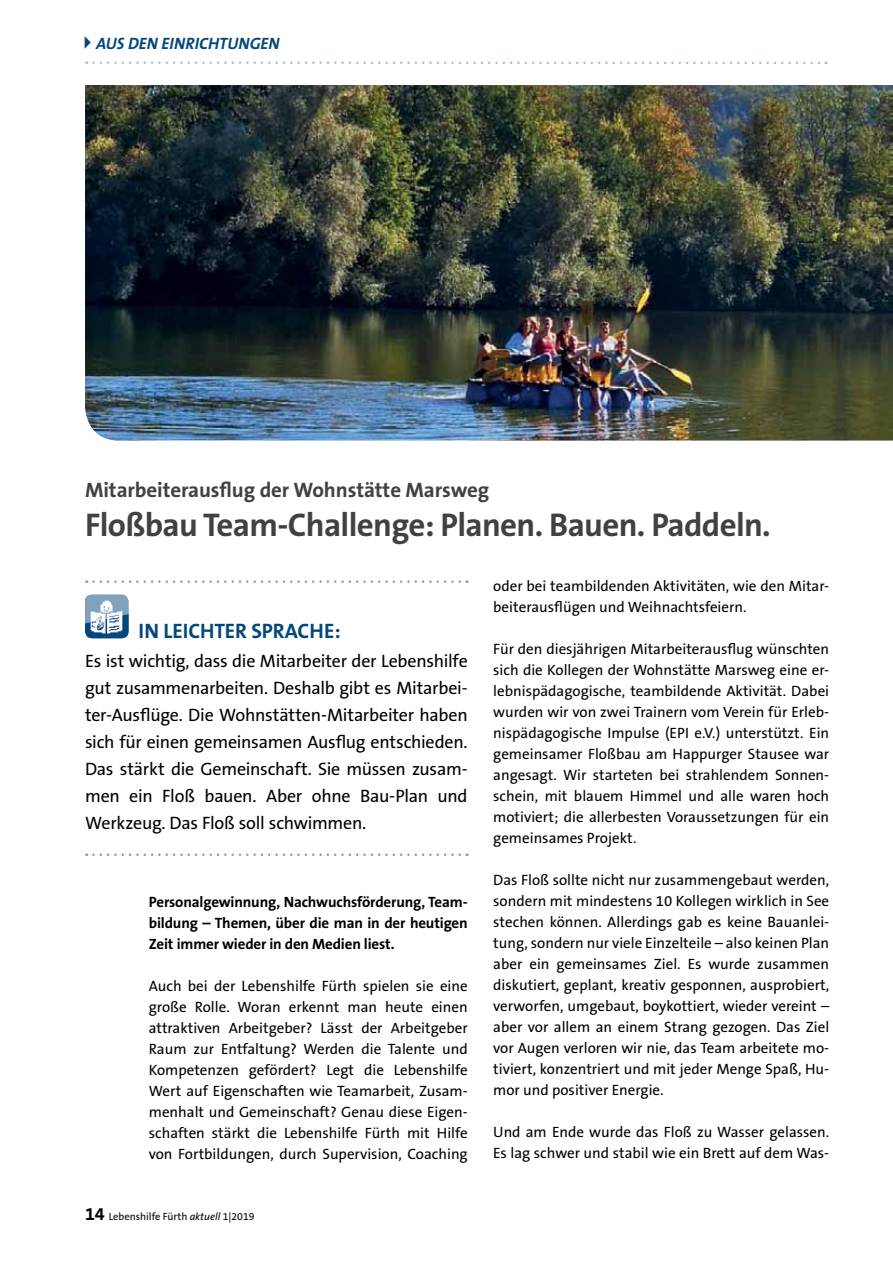
<style>
.page{position:relative;width:893px;height:1263px;background:#fff}
.page>*{position:absolute;margin:0;border:0;box-sizing:border-box;transform-origin:0 0}
.t1{font:700 33px "The Sans B7";letter-spacing:-.02em;color:#414042}
.t2{font:700 21px "The Sans B7";letter-spacing:-.005em;color:#414042}
.t3{font:700 21px "The Sans B7";letter-spacing:-.005em;color:#03477b}
.t4{font:18px/27px "The Sans B5 Plain";letter-spacing:-.015em;color:#000;text-align:justify}
.t5{font:italic 700 16.5px "The Sans B7";color:#03477b}
.t6{font:15px/21px "The Sans B5 Plain";color:#000;text-align:justify}
.t7{font:700 15px/21px "The Sans B7";letter-spacing:-.01em;color:#000;text-align:justify}
.t8{font:10.5px "The Sans B5 Plain";color:#000}
.s1{font-family:"Lucida Grande";font-weight:400;font-style:normal;font-size:21px}
.s2{font-family:"The Sans B7";font-weight:700;font-size:18px}
.s3{font-style:italic}
</style>
<div class="page">
<svg style="left:93px;top:62px;width:734px;height:2px"></svg>
<img style="left:85px;top:85px;width:808px;height:356px">
<svg style="left:93px;top:580px;width:375px;height:3px"></svg>
<svg style="left:85px;top:594px;width:44px;height:44px"></svg>
<svg style="left:93px;top:853px;width:375px;height:3px"></svg>
<p class="t5" style="left:81px;top:34px;width:200px"><span class="s1">▸</span> AUS DEN EINRICHTUNGEN</p>
<h2 class="t2" style="left:85px;top:479px;width:406px">Mitarbeiterausflug der Wohnstätte Marsweg</h2>
<h1 class="t1" style="left:85px;top:508px;width:687px">Floßbau Team-Challenge: Planen. Bauen. Paddeln.</h1>
<h2 class="t3" style="left:139px;top:620px;width:203px">IN LEICHTER SPRACHE:</h2>
<p class="t4" style="left:85px;top:648px;width:384px">Es ist wichtig, dass die Mitarbeiter der Lebenshilfe gut zusammenarbeiten. Deshalb gibt es Mitarbei&shy;ter-Ausflüge. Die Wohnstätten-Mitarbeiter haben sich für einen gemeinsamen Ausflug entschieden.<br>Das stärkt die Gemeinschaft. Sie müssen zusam&shy;men ein Floß bauen. Aber ohne Bau-Plan und Werkzeug. Das Floß soll schwimmen.</p>
<p class="t7" style="left:149px;top:892px;width:320px">Personalgewinnung, Nachwuchsförderung, Team&shy;bildung – Themen, über die man in der heutigen Zeit immer wieder in den Medien liest.</p>
<p class="t6" style="left:149px;top:976px;width:320px">Auch bei der Lebenshilfe Fürth spielen sie eine große Rolle. Woran erkennt man heute einen attraktiven Arbeitgeber? Lässt der Arbeitgeber Raum zur Entfaltung? Werden die Talente und Kompetenzen gefördert? Legt die Lebenshilfe Wert auf Eigenschaften wie Teamarbeit, Zusam&shy;menhalt und Gemeinschaft? Genau diese Eigen&shy;schaften stärkt die Lebenshilfe Fürth mit Hilfe von Fortbildungen, durch Supervision, Coaching</p>
<p class="t8" style="left:85px;top:1211px;width:171px"><span class="s2">14</span> Lebenshilfe Fürth <span class="s3">aktuell</span> 1|2019</p>
<p class="t6" style="left:493px;top:576px;width:337px">oder bei teambildenden Aktivitäten, wie den Mitar&shy;beiterausflügen und Weihnachtsfeiern.</p>
<p class="t6" style="left:493px;top:639px;width:337px">Für den diesjährigen Mitarbeiterausflug wünschten sich die Kollegen der Wohnstätte Marsweg eine er&shy;lebnispädagogische, teambildende Aktivität. Dabei wurden wir von zwei Trainern vom Verein für Erleb&shy;nispädagogische Impulse (EPI e.V.) unterstützt. Ein gemeinsamer Floßbau am Happurger Stausee war angesagt. Wir starteten bei strahlendem Sonnen&shy;schein, mit blauem Himmel und alle waren hoch motiviert; die allerbesten Voraussetzungen für ein gemeinsames Projekt.</p>
<p class="t6" style="left:493px;top:870px;width:337px">Das Floß sollte nicht nur zusammengebaut werden, sondern mit mindestens 10 Kollegen wirklich in See stechen können. Allerdings gab es keine Bauanlei&shy;tung, sondern nur viele Einzelteile – also keinen Plan aber ein gemeinsames Ziel. Es wurde zusammen diskutiert, geplant, kreativ gesponnen, ausprobiert, verworfen, umgebaut, boykottiert, wieder vereint – aber vor allem an einem Strang gezogen. Das Ziel vor Augen verloren wir nie, das Team arbeitete mo&shy;tiviert, konzentriert und mit jeder Menge Spaß, Hu&shy;mor und positiver Energie.</p>
<p class="t6" style="left:493px;top:1122px;width:337px">Und am Ende wurde das Floß zu Wasser gelassen.<br>Es lag schwer und stabil wie ein Brett auf dem Was-</p>
</div>
